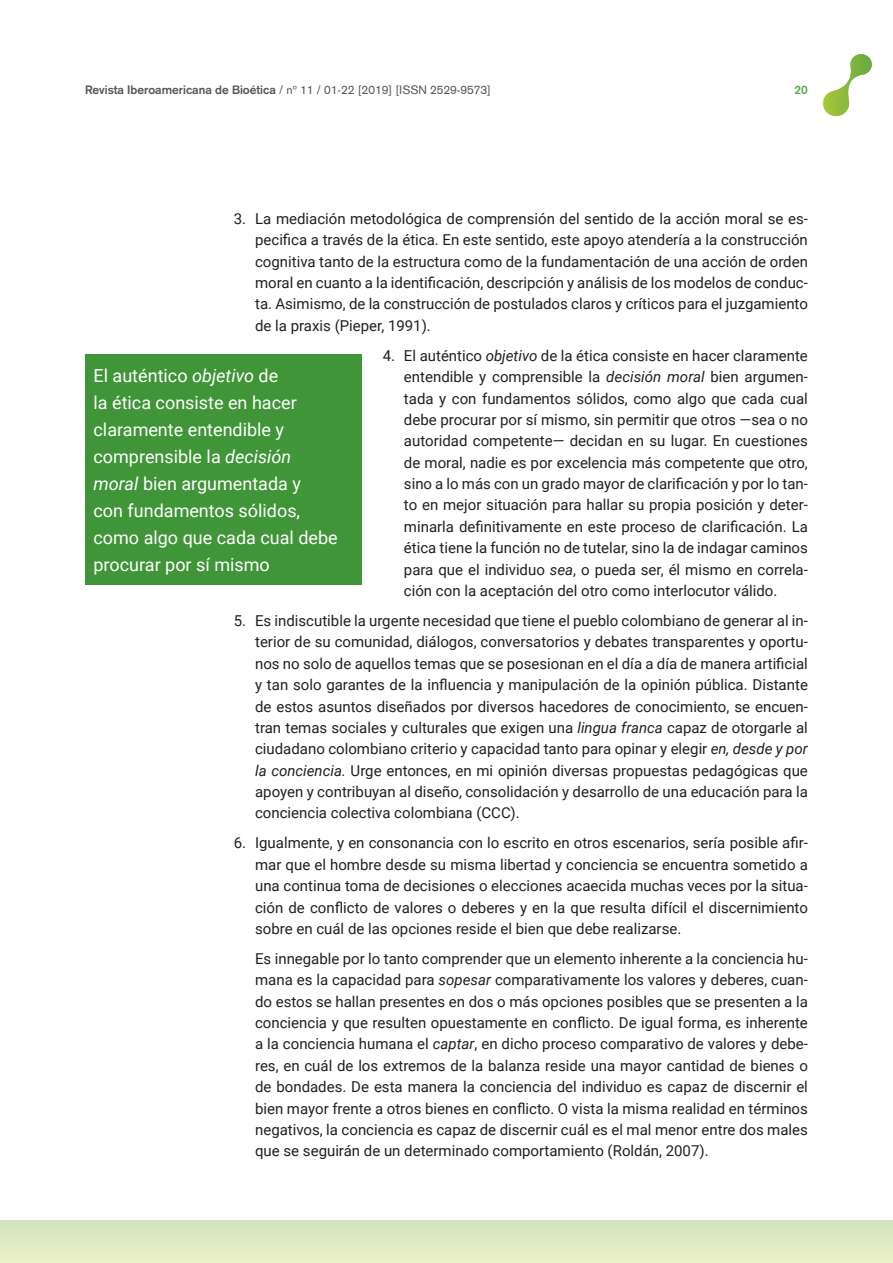
<style>
.page{position:relative;width:893px;height:1263px;background:#fff}
.page>*{position:absolute;margin:0;border:0;box-sizing:border-box;transform-origin:0 0}
.t1{font:18px/27px "Roboto";color:#fff}
.t2{font:15px/21.5px "Roboto";color:#231f20;text-align:justify}
.t3{font:12px "Akzidenz Grotesk";color:#57585a}
.t4{font:700 12px "Akzidenz Grotesk";color:#66a554}
.s1{font-weight:700}
.s2{font-style:italic}
</style>
<div class="page">
<div style="left:0;top:1220px;width:893px;height:43px;background:#deeac2"></div>
<svg style="left:823px;top:54px;width:49px;height:62px"></svg>
<div style="left:85px;top:354px;width:276px;height:231px;background:#3f9537"></div>
<p class="t3" style="left:85px;top:83px;width:407px"><span class="s1">Revista Iberoamericana de Bioética</span> / nº 11 / 01-22 [2019] [ISSN 2529-9573]</p>
<p class="t4" style="left:795px;top:83px;width:15px">20</p>
<p class="t2" style="left:255px;top:207px;width:554px;text-indent:-21px">3. La mediación metodológica de comprensión del sentido de la acción moral se es&shy;pecifica a través de la ética. En este sentido, este apoyo atendería a la construcción cognitiva tanto de la estructura como de la fundamentación de una acción de orden moral en cuanto a la identificación, descripción y análisis de los modelos de conduc&shy;ta. Asimismo, de la construcción de postulados claros y críticos para el juzgamiento de la praxis (Pieper, 1991).</p>
<p class="t2" style="left:404px;top:344px;width:405px;text-indent:-21px">4. El auténtico <span class="s2">objetivo</span> de la ética consiste en hacer claramente entendible y comprensible la <span class="s2">decisión moral</span> bien argumen&shy;tada y con fundamentos sólidos, como algo que cada cual debe procurar por sí mismo, sin permitir que otros —sea o no autoridad competente— decidan en su lugar. En cuestiones de moral, nadie es por excelencia más competente que otro, sino a lo más con un grado mayor de clarificación y por lo tan&shy;to en mejor situación para hallar su propia posición y deter&shy;minarla definitivamente en este proceso de clarificación. La ética tiene la función no de tutelar, sino la de indagar caminos para que el individuo <span class="s2">sea</span>, o pueda ser, él mismo en correla&shy;ción con la aceptación del otro como interlocutor válido.</p>
<p class="t2" style="left:255px;top:609px;width:554px;text-indent:-21px">5. Es indiscutible la urgente necesidad que tiene el pueblo colombiano de generar al in&shy;terior de su comunidad, diálogos, conversatorios y debates transparentes y oportu&shy;nos no solo de aquellos temas que se posesionan en el día a día de manera artificial y tan solo garantes de la influencia y manipulación de la opinión pública. Distante de estos asuntos diseñados por diversos hacedores de conocimiento, se encuen&shy;tran temas sociales y culturales que exigen una <span class="s2">lingua franca</span> capaz de otorgarle al ciudadano colombiano criterio y capacidad tanto para opinar y elegir <span class="s2">en, desde y por la conciencia.</span> Urge entonces, en mi opinión diversas propuestas pedagógicas que apoyen y contribuyan al diseño, consolidación y desarrollo de una educación para la conciencia colectiva colombiana (CCC).</p>
<p class="t2" style="left:255px;top:832px;width:554px;text-indent:-21px">6. Igualmente, y en consonancia con lo escrito en otros escenarios, sería posible afir&shy;mar que el hombre desde su misma libertad y conciencia se encuentra sometido a una continua toma de decisiones o elecciones acaecida muchas veces por la situa&shy;ción de conflicto de valores o deberes y en la que resulta difícil el discernimiento sobre en cuál de las opciones reside el bien que debe realizarse.</p>
<p class="t2" style="left:255px;top:947px;width:554px">Es innegable por lo tanto comprender que un elemento inherente a la conciencia hu&shy;mana es la capacidad para <span class="s2">sopesar</span> comparativamente los valores y deberes, cuan&shy;do estos se hallan presentes en dos o más opciones posibles que se presenten a la conciencia y que resulten opuestamente en conflicto. De igual forma, es inherente a la conciencia humana el <span class="s2">captar</span>, en dicho proceso comparativo de valores y debe&shy;res, en cuál de los extremos de la balanza reside una mayor cantidad de bienes o de bondades. De esta manera la conciencia del individuo es capaz de discernir el bien mayor frente a otros bienes en conflicto. O vista la misma realidad en términos negativos, la conciencia es capaz de discernir cuál es el mal menor entre dos males que se seguirán de un determinado comportamiento (Roldán, 2007).</p>
<p class="t1" style="left:94px;top:361px;width:246px">El auténtico <span class="s2">objetivo</span> de<br>la ética consiste en hacer claramente entendible y comprensible la <span class="s2">decisión moral</span> bien argumentada y<br>con fundamentos sólidos, como algo que cada cual debe procurar por sí mismo</p>
</div>
